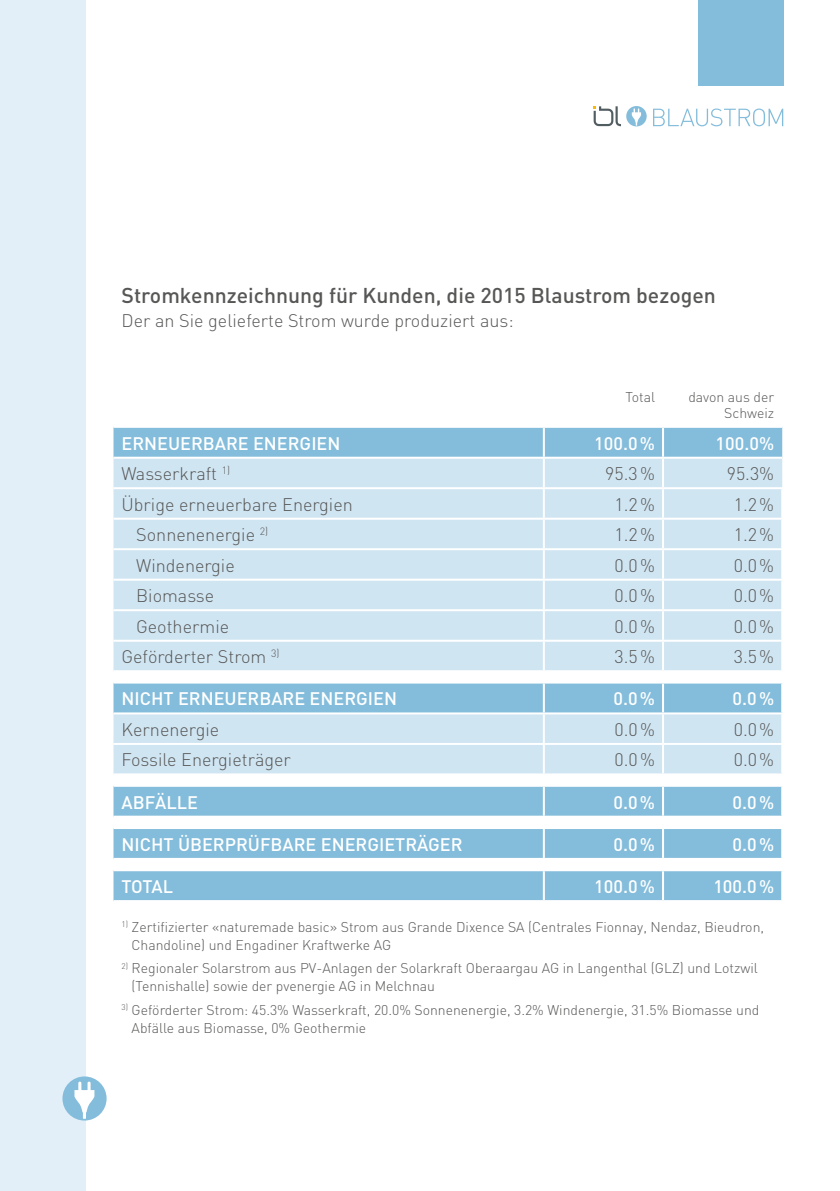
<style>
.page{position:relative;width:840px;height:1191px;background:#fff}
.page>*{position:absolute;margin:0;border:0;box-sizing:border-box;transform-origin:0 0}
.t1{font:500 21.2px "DIN";color:#575756}
.t2{font:300 18px "DIN";color:#575756}
.t3{font:500 18px "DIN";color:#fff}
.t4{font:300 14px/18px "DIN";color:#575756}
</style>
<div class="page">
<div style="left:0;top:0;width:85px;height:1191px;background:#e2eff8"></div>
<div style="left:62px;top:1076px;width:44px;height:44px;background:#84bddb;border-radius:50%"></div>
<svg style="left:74px;top:1081px;width:20px;height:37px"></svg>
<svg style="left:593px;top:106px;width:27px;height:20px"></svg>
<div style="left:626px;top:106px;width:20px;height:20px;background:#84bddb;border-radius:50%"></div>
<svg style="left:631px;top:108px;width:9px;height:18px"></svg>
<svg style="left:653px;top:108px;width:129px;height:18px"></svg>
<div style="left:698px;top:0;width:85px;height:85px;background:#84bddb"></div>
<svg style="left:113px;top:428px;width:668px;height:472px;fill:#84bddb"></svg>
<svg style="left:113px;top:459px;width:668px;height:314px;background:#cae2f0"></svg>
<svg style="left:544px;top:489px;width:236px;height:284px;background:#cbe2f0"></svg>
<hr style="left:542px;top:428px;width:2px;height:29px;background:#fff">
<hr style="left:661px;top:428px;width:2px;height:29px;background:#fff">
<hr style="left:113px;top:457px;width:549px;height:2px;background:#fff">
<hr style="left:542px;top:459px;width:2px;height:28px;background:#fff">
<hr style="left:662px;top:457px;width:119px;height:2px;background:#fff">
<hr style="left:661px;top:459px;width:2px;height:28px;background:#fff">
<hr style="left:113px;top:487px;width:549px;height:2px;background:#fff">
<hr style="left:542px;top:489px;width:2px;height:29px;background:#fff">
<hr style="left:662px;top:487px;width:120px;height:2px;background:#fff">
<hr style="left:661px;top:489px;width:2px;height:29px;background:#fff">
<hr style="left:780px;top:489px;width:2px;height:29px;background:#fff">
<hr style="left:113px;top:518px;width:549px;height:2px;background:#fff">
<hr style="left:542px;top:520px;width:2px;height:28px;background:#fff">
<hr style="left:662px;top:518px;width:120px;height:2px;background:#fff">
<hr style="left:661px;top:520px;width:2px;height:28px;background:#fff">
<hr style="left:780px;top:520px;width:2px;height:28px;background:#fff">
<hr style="left:113px;top:548px;width:549px;height:2px;background:#fff">
<hr style="left:542px;top:550px;width:2px;height:29px;background:#fff">
<hr style="left:662px;top:548px;width:120px;height:2px;background:#fff">
<hr style="left:661px;top:550px;width:2px;height:29px;background:#fff">
<hr style="left:780px;top:550px;width:2px;height:29px;background:#fff">
<hr style="left:113px;top:579px;width:549px;height:2px;background:#fff">
<hr style="left:542px;top:581px;width:2px;height:28px;background:#fff">
<hr style="left:662px;top:579px;width:120px;height:2px;background:#fff">
<hr style="left:661px;top:581px;width:2px;height:28px;background:#fff">
<hr style="left:780px;top:581px;width:2px;height:28px;background:#fff">
<hr style="left:113px;top:609px;width:549px;height:2px;background:#fff">
<hr style="left:542px;top:611px;width:2px;height:28px;background:#fff">
<hr style="left:662px;top:609px;width:120px;height:2px;background:#fff">
<hr style="left:661px;top:611px;width:2px;height:28px;background:#fff">
<hr style="left:780px;top:611px;width:2px;height:28px;background:#fff">
<hr style="left:113px;top:639px;width:549px;height:2px;background:#fff">
<hr style="left:542px;top:641px;width:2px;height:29px;background:#fff">
<hr style="left:662px;top:639px;width:120px;height:2px;background:#fff">
<hr style="left:661px;top:641px;width:2px;height:29px;background:#fff">
<hr style="left:780px;top:641px;width:2px;height:29px;background:#fff">
<hr style="left:113px;top:670px;width:549px;height:2px;background:#fff">
<svg style="left:542px;top:672px;width:2px;height:9px"></svg>
<hr style="left:662px;top:670px;width:120px;height:2px;background:#fff">
<svg style="left:661px;top:672px;width:2px;height:9px"></svg>
<hr style="left:113px;top:681px;width:549px;height:2px;background:#fff">
<hr style="left:542px;top:683px;width:2px;height:29px;background:#fff">
<hr style="left:662px;top:681px;width:120px;height:2px;background:#fff">
<hr style="left:661px;top:683px;width:2px;height:29px;background:#fff">
<hr style="left:780px;top:683px;width:2px;height:29px;background:#fff">
<hr style="left:113px;top:712px;width:549px;height:2px;background:#fff">
<hr style="left:542px;top:714px;width:2px;height:29px;background:#fff">
<hr style="left:662px;top:712px;width:120px;height:2px;background:#fff">
<hr style="left:661px;top:714px;width:2px;height:29px;background:#fff">
<hr style="left:780px;top:714px;width:2px;height:29px;background:#fff">
<hr style="left:113px;top:743px;width:549px;height:2px;background:#fff">
<hr style="left:542px;top:745px;width:2px;height:28px;background:#fff">
<hr style="left:662px;top:743px;width:120px;height:2px;background:#fff">
<hr style="left:661px;top:745px;width:2px;height:28px;background:#fff">
<hr style="left:780px;top:745px;width:2px;height:28px;background:#fff">
<hr style="left:113px;top:773px;width:549px;height:2px;background:#fff">
<svg style="left:542px;top:775px;width:2px;height:10px"></svg>
<hr style="left:662px;top:773px;width:120px;height:2px;background:#fff">
<svg style="left:661px;top:775px;width:2px;height:10px"></svg>
<hr style="left:113px;top:785px;width:549px;height:2px;background:#fff">
<hr style="left:542px;top:787px;width:2px;height:28px;background:#fff">
<hr style="left:662px;top:785px;width:120px;height:2px;background:#fff">
<hr style="left:661px;top:787px;width:2px;height:28px;background:#fff">
<hr style="left:780px;top:787px;width:2px;height:28px;background:#fff">
<hr style="left:113px;top:815px;width:549px;height:2px;background:#fff">
<svg style="left:542px;top:817px;width:2px;height:10px"></svg>
<hr style="left:662px;top:815px;width:120px;height:2px;background:#fff">
<svg style="left:661px;top:817px;width:2px;height:10px"></svg>
<hr style="left:113px;top:827px;width:549px;height:2px;background:#fff">
<hr style="left:542px;top:829px;width:2px;height:29px;background:#fff">
<hr style="left:662px;top:827px;width:120px;height:2px;background:#fff">
<hr style="left:661px;top:829px;width:2px;height:29px;background:#fff">
<hr style="left:780px;top:829px;width:2px;height:29px;background:#fff">
<hr style="left:113px;top:858px;width:549px;height:2px;background:#fff">
<svg style="left:542px;top:860px;width:2px;height:9px"></svg>
<hr style="left:662px;top:858px;width:120px;height:2px;background:#fff">
<svg style="left:661px;top:860px;width:2px;height:9px"></svg>
<hr style="left:113px;top:869px;width:549px;height:2px;background:#fff">
<hr style="left:542px;top:871px;width:2px;height:29px;background:#fff">
<hr style="left:662px;top:869px;width:120px;height:2px;background:#fff">
<hr style="left:661px;top:871px;width:2px;height:29px;background:#fff">
<hr style="left:780px;top:871px;width:2px;height:29px;background:#fff">
<h1 class="t1" style="left:121px;top:287px;width:595px">Stromkennzeichnung für Kunden, die 2015 Blaustrom bezogen</h1>
<p class="t2" style="left:121px;top:314px;width:393px">Der an Sie gelieferte Strom wurde produziert aus:</p>
<p class="t4" style="left:625px;top:390px;width:31px">Total</p>
<p class="t4" style="left:688px;top:391px;width:87px;line-height:16px;text-align:right">davon aus der<br>Schweiz</p>
<p class="t3" style="left:121px;top:437px;width:220px">ERNEUERBARE ENERGIEN</p>
<p class="t3" style="left:594px;top:437px;width:62px">100.0 %</p>
<p class="t3" style="left:715px;top:437px;width:60px">100.0%</p>
<p class="t2" style="left:121px;top:467px;width:110px">Wasserkraft <sup>1)</sup></p>
<p class="t2" style="left:605px;top:467px;width:51px">95.3 %</p>
<p class="t2" style="left:726px;top:467px;width:49px">95.3%</p>
<p class="t2" style="left:121px;top:498px;width:233px">Übrige erneuerbare Energien</p>
<p class="t2" style="left:614px;top:498px;width:42px">1.2 %</p>
<p class="t2" style="left:733px;top:498px;width:42px">1.2 %</p>
<p class="t2" style="left:136px;top:528px;width:133px">Sonnenenergie <sup>2)</sup></p>
<p class="t2" style="left:614px;top:528px;width:42px">1.2 %</p>
<p class="t2" style="left:733px;top:528px;width:42px">1.2 %</p>
<p class="t2" style="left:136px;top:559px;width:100px">Windenergie</p>
<p class="t2" style="left:614px;top:559px;width:42px">0.0 %</p>
<p class="t2" style="left:733px;top:559px;width:42px">0.0 %</p>
<p class="t2" style="left:136px;top:589px;width:80px">Biomasse</p>
<p class="t2" style="left:614px;top:589px;width:42px">0.0 %</p>
<p class="t2" style="left:733px;top:589px;width:42px">0.0 %</p>
<p class="t2" style="left:136px;top:620px;width:94px">Geothermie</p>
<p class="t2" style="left:614px;top:620px;width:42px">0.0 %</p>
<p class="t2" style="left:733px;top:620px;width:42px">0.0 %</p>
<p class="t2" style="left:121px;top:650px;width:159px">Geförderter Strom <sup>3)</sup></p>
<p class="t2" style="left:614px;top:650px;width:42px">3.5 %</p>
<p class="t2" style="left:733px;top:650px;width:42px">3.5 %</p>
<p class="t3" style="left:121px;top:692px;width:277px">NICHT ERNEUERBARE ENERGIEN</p>
<p class="t3" style="left:613px;top:692px;width:43px">0.0 %</p>
<p class="t3" style="left:732px;top:692px;width:43px">0.0 %</p>
<p class="t2" style="left:121px;top:723px;width:99px">Kernenergie</p>
<p class="t2" style="left:614px;top:723px;width:42px">0.0 %</p>
<p class="t2" style="left:733px;top:723px;width:42px">0.0 %</p>
<p class="t2" style="left:121px;top:753px;width:171px">Fossile Energieträger</p>
<p class="t2" style="left:614px;top:753px;width:42px">0.0 %</p>
<p class="t2" style="left:733px;top:753px;width:42px">0.0 %</p>
<p class="t3" style="left:121px;top:796px;width:78px">ABFÄLLE</p>
<p class="t3" style="left:613px;top:796px;width:43px">0.0 %</p>
<p class="t3" style="left:732px;top:796px;width:43px">0.0 %</p>
<p class="t3" style="left:121px;top:838px;width:342px">NICHT ÜBERPRÜFBARE ENERGIETRÄGER</p>
<p class="t3" style="left:613px;top:838px;width:43px">0.0 %</p>
<p class="t3" style="left:732px;top:838px;width:43px">0.0 %</p>
<p class="t3" style="left:121px;top:880px;width:53px">TOTAL</p>
<p class="t3" style="left:594px;top:880px;width:62px">100.0 %</p>
<p class="t3" style="left:713px;top:880px;width:62px">100.0 %</p>
<p class="t4" style="left:131px;top:919px;width:633px;text-indent:-10px"><sup>1)</sup> Zertifizierter «naturemade basic» Strom aus Grande Dixence SA (Centrales Fionnay, Nendaz, Bieudron,<br>Chandoline) und Engadiner Kraftwerke AG</p>
<p class="t4" style="left:131px;top:961px;width:627px;text-indent:-10px"><sup>2)</sup> Regionaler Solarstrom aus PV-Anlagen der Solarkraft Oberaargau AG in Langenthal (GLZ) und Lotzwil (Tennishalle) sowie der pvenergie AG in Melchnau</p>
<p class="t4" style="left:131px;top:1002px;width:629px;text-indent:-10px"><sup>3)</sup> Geförderter Strom: 45.3% Wasserkraft, 20.0% Sonnenenergie, 3.2% Windenergie, 31.5% Biomasse und<br>Abfälle aus Biomasse, 0% Geothermie</p>
</div>
